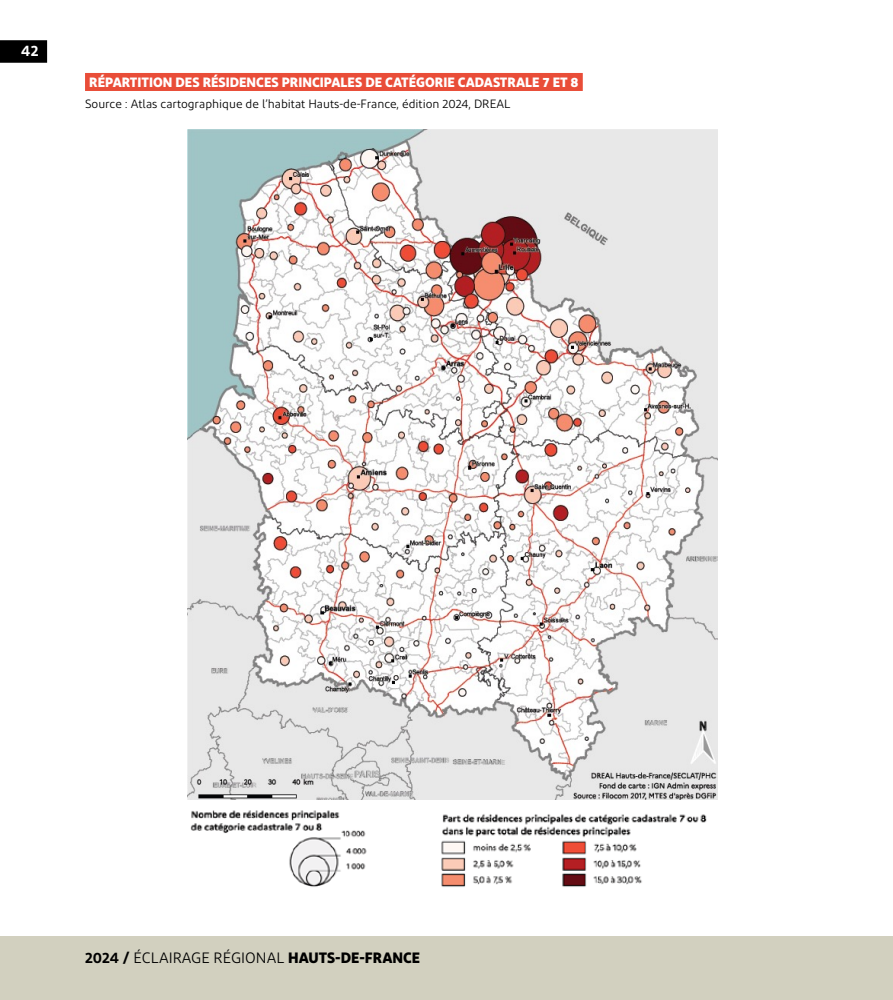
<style>
.page{position:relative;width:893px;height:1000px;background:#fff}
.page>*{position:absolute;margin:0;border:0;box-sizing:border-box;transform-origin:0 0}
.t1{font:15px "Diodrum";color:#000}
.t2{font:600 15px "Diodrum";color:#fff}
.t3{font:700 13.5px "Diodrum";color:#fff}
.t4{font:12px "Diodrum";color:#000}
.s1{font-weight:600}
.s2{font-weight:700}
</style>
<div class="page">
<div style="left:0;top:936px;width:893px;height:63px;background:#d2d0bf"></div>
<div style="left:0;top:40px;width:47px;height:23px;background:#000"></div>
<img style="left:187px;top:130px;width:531px;height:669px">
<div style="left:85px;top:73px;width:498px;height:18px;background:#e94d38"></div>
<img style="left:190px;top:810px;width:517px;height:77px">
<p class="t2" style="left:21px;top:41px;width:19px">42</p>
<p class="t3" style="left:89px;top:73px;width:491px">RÉPARTITION DES RÉSIDENCES PRINCIPALES DE CATÉGORIE CADASTRALE 7 ET 8</p>
<p class="t4" style="left:85px;top:96px;width:427px">Source : Atlas cartographique de l’habitat Hauts-de-France, édition 2024, DREAL</p>
<p class="t1" style="left:85px;top:948px;width:337px"><span class="s1">2024 /</span> ÉCLAIRAGE RÉGIONAL <span class="s2">HAUTS-DE-FRANCE</span></p>
</div>
